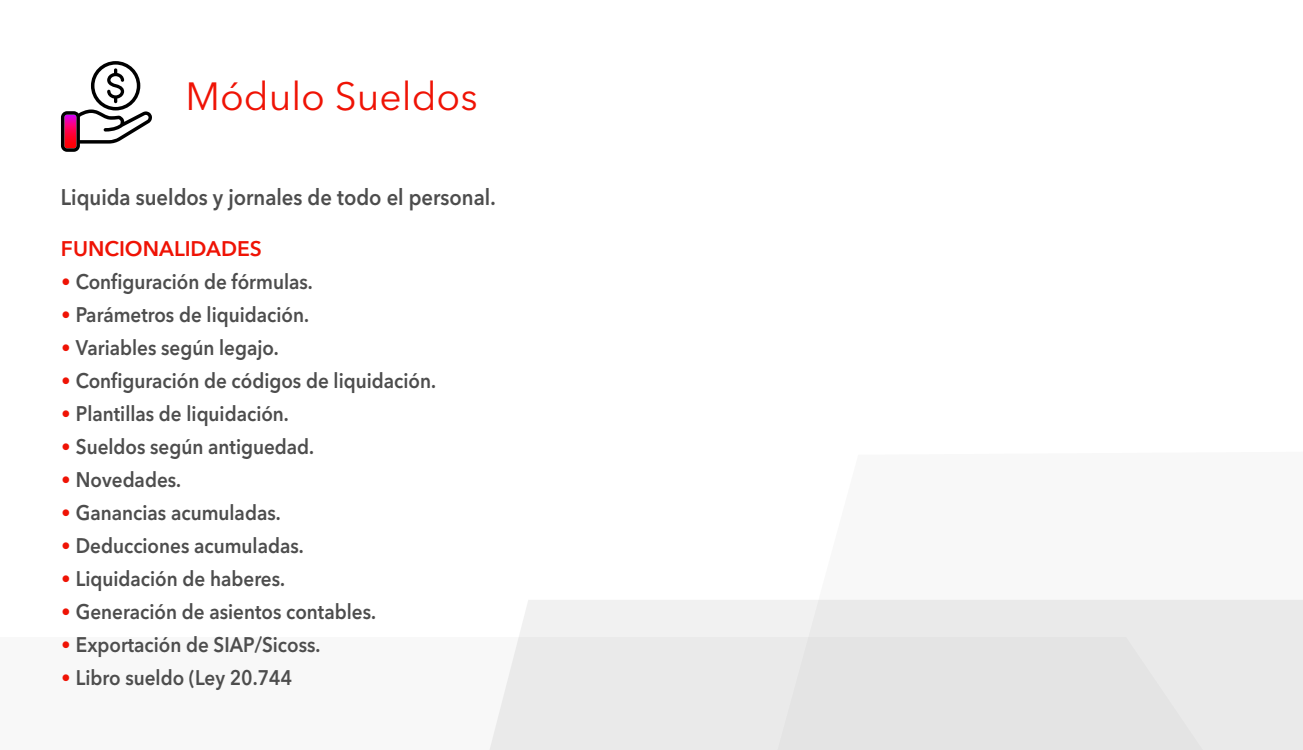
<style>
.page{position:relative;width:1303px;height:750px;background:#fff}
.page>*{position:absolute;margin:0;border:0;box-sizing:border-box;transform-origin:0 0}
.t1{font:39px "Avenir Next LT Pro";color:#ef1305}
.t2{font:600 22.5px "Avenir Next LT Pro";color:#4d4d4d;scale:.9 1}
.t3{font:600 21px "Avenir Next LT Pro";color:#4d4d4d;scale:.9 1}
.t4{font:600 21px "Avenir Next LT Pro";color:#ef1305}
.s1{color:#ef1305}
</style>
<div class="page">
<div style="left:519px;top:600px;width:258px;height:37px;background:#f1f1f1"></div>
<div style="left:489px;top:637px;width:288px;height:113px;background:#eaeaea"></div>
<div style="left:777px;top:600px;width:525px;height:150px;background:#e4e4e4"></div>
<svg style="left:61px;top:61px;width:91px;height:91px"></svg>
<h1 class="t1" style="left:185px;top:73px;width:294px">Módulo Sueldos</h1>
<p class="t2" style="left:61px;top:183px;width:484px">Liquida sueldos y jornales de todo el personal.</p>
<p class="t4" style="left:61px;top:235px;width:202px">FUNCIONALIDADES</p>
<p class="t3" style="left:61px;top:268px;width:281px"><span class="s1">•</span> Configuración de fórmulas.</p>
<p class="t3" style="left:61px;top:301px;width:277px"><span class="s1">•</span> Parámetros de liquidación.</p>
<p class="t3" style="left:61px;top:334px;width:243px"><span class="s1">•</span> Variables según legajo.</p>
<p class="t3" style="left:61px;top:367px;width:418px"><span class="s1">•</span> Configuración de códigos de liquidación.</p>
<p class="t3" style="left:61px;top:400px;width:255px"><span class="s1">•</span> Plantillas de liquidación.</p>
<p class="t3" style="left:61px;top:433px;width:283px"><span class="s1">•</span> Sueldos según antiguedad.</p>
<p class="t3" style="left:61px;top:466px;width:135px"><span class="s1">•</span> Novedades.</p>
<p class="t3" style="left:61px;top:499px;width:246px"><span class="s1">•</span> Ganancias acumuladas.</p>
<p class="t3" style="left:61px;top:532px;width:271px"><span class="s1">•</span> Deducciones acumuladas.</p>
<p class="t3" style="left:61px;top:565px;width:250px"><span class="s1">•</span> Liquidación de haberes.</p>
<p class="t3" style="left:61px;top:598px;width:351px"><span class="s1">•</span> Generación de asientos contables.</p>
<p class="t3" style="left:61px;top:631px;width:290px"><span class="s1">•</span> Exportación de SIAP/Sicoss.</p>
<p class="t3" style="left:61px;top:664px;width:259px"><span class="s1">•</span> Libro sueldo (Ley 20.744</p>
</div>
